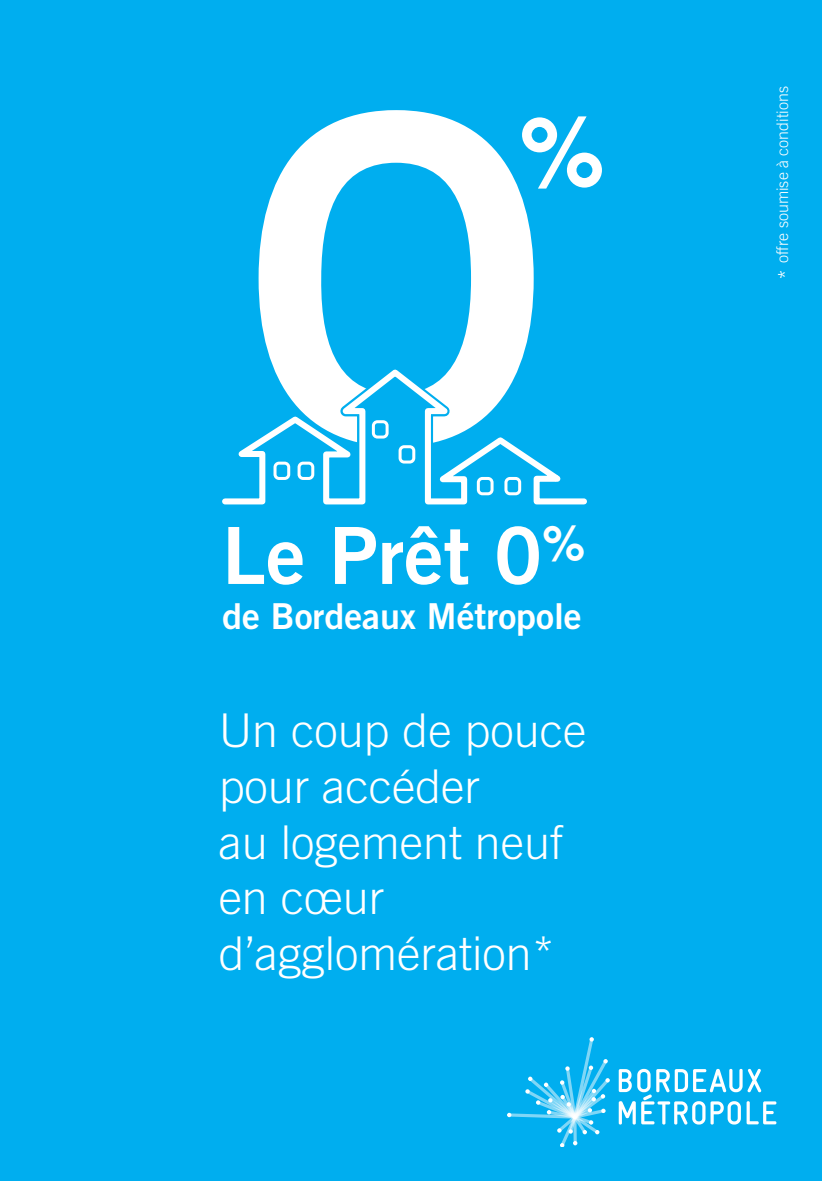
<style>
.page{position:relative;width:822px;height:1181px;background:#fff}
.page>*{position:absolute;margin:0;border:0;box-sizing:border-box;transform-origin:0 0}
.t1{font:78.8px "Trade Gothic Bold Two";color:#fff}
.t2{font:300 46.6px/55.8px "Trade Gothic";color:#fff}
.t3{font:35.8px "Trade Gothic Bold Two";color:#fff}
.t4{font:300 16px "Trade Gothic";color:#fff}
.s1{font-size:22px}
</style>
<div class="page">
<div style="left:0;top:0;width:821px;height:1181px;background:#00aeef"></div>
<svg style="left:258px;top:110px;width:275px;height:255px"></svg>
<svg style="left:522px;top:116px;width:79px;height:73px"></svg>
<svg style="left:258px;top:359px;width:217px;height:6px"></svg>
<svg style="left:222px;top:365px;width:298px;height:140px"></svg>
<svg style="left:272px;top:419px;width:315px;height:86px"></svg>
<svg style="left:618px;top:1069px;width:158px;height:55px"></svg>
<svg style="left:507px;top:1037px;width:102px;height:109px"></svg>
<h1 class="t1" style="left:222px;top:507px;width:365px">Le Prêt 0<sup>%</sup></h1>
<p class="t3" style="left:222px;top:594px;width:361px">de Bordeaux Métropole</p>
<p class="t2" style="left:218px;top:702px;width:369px">Un coup de pouce pour accéder<br>au logement neuf en cœur d’agglomération*</p>
<p class="t4" style="left:772px;top:280px;width:196px;rotate:-90deg"><span class="s1">*</span> offre soumise à conditions</p>
</div>
